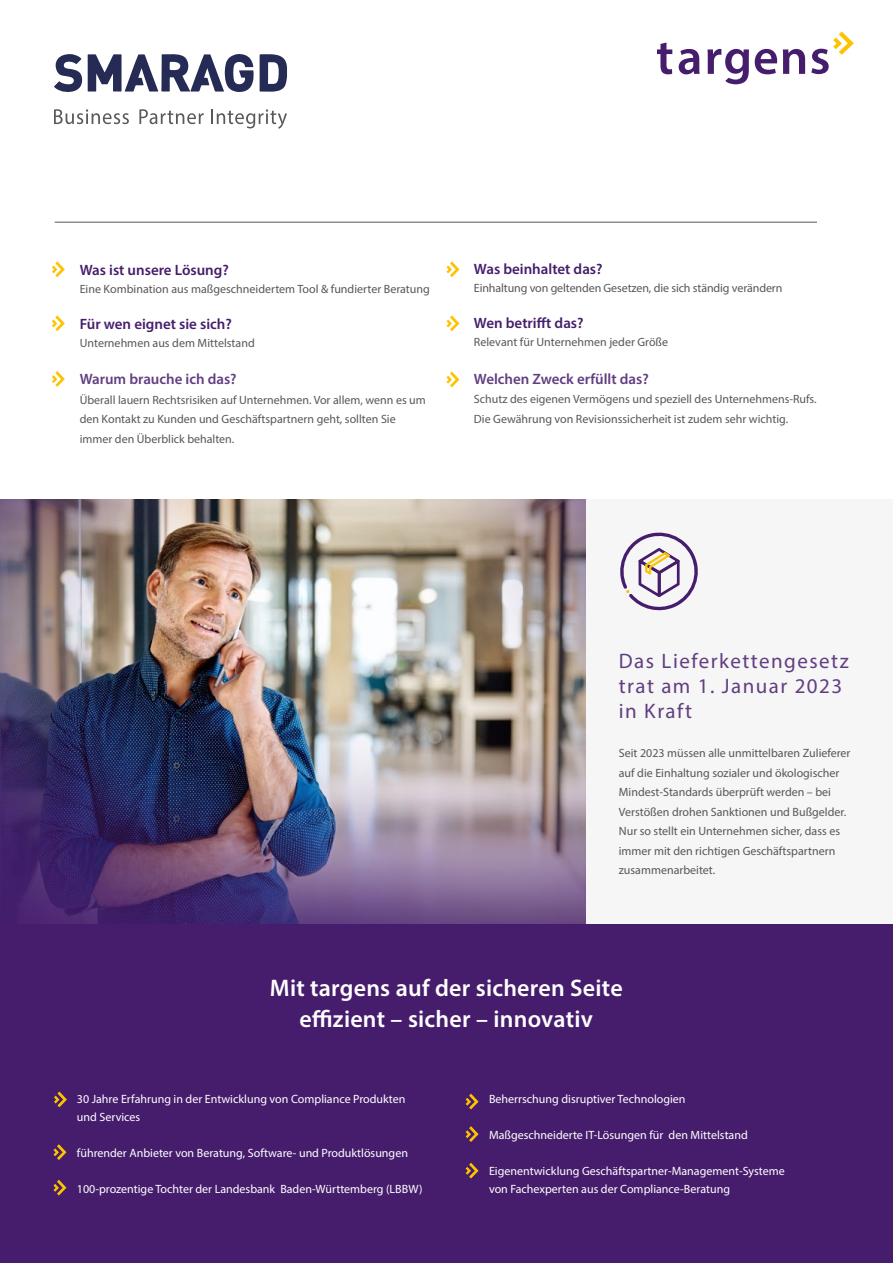
<style>
.page{position:relative;width:893px;height:1263px;background:#fff}
.page>*{position:absolute;margin:0;border:0;box-sizing:border-box;transform-origin:0 0}
.t1{font:600 24px/31.5px "Myriad Pro";letter-spacing:.01em;color:#fff;text-align:center}
.t2{font:21px/25.2px "Myriad Pro";letter-spacing:.07em;color:#623e81}
.t3{font:600 15px "Myriad Pro";color:#461d6c}
.t4{font:600 15px "Myriad Pro";color:#623e81}
.t5{font:12px/19.5px "Myriad Pro";color:#575756}
.t6{font:12px/18px "Myriad Pro";color:#fff}
</style>
<div class="page">
<svg style="left:446px;top:261px;width:13px;height:16px"></svg>
<svg style="left:446px;top:315px;width:13px;height:16px"></svg>
<svg style="left:446px;top:372px;width:13px;height:15px"></svg>
<img style="left:0;top:499px;width:586px;height:425px">
<div style="left:587px;top:499px;width:306px;height:435px;background:#f6f6f6"></div>
<svg style="left:52px;top:261px;width:13px;height:16px"></svg>
<svg style="left:52px;top:315px;width:13px;height:16px"></svg>
<svg style="left:52px;top:371px;width:13px;height:16px"></svg>
<div style="left:0;top:924px;width:893px;height:339px;background:#461d6c"></div>
<svg style="left:54px;top:1144px;width:12px;height:16px"></svg>
<svg style="left:466px;top:1126px;width:13px;height:16px"></svg>
<svg style="left:466px;top:1093px;width:13px;height:16px"></svg>
<svg style="left:54px;top:1091px;width:13px;height:16px"></svg>
<svg style="left:54px;top:1180px;width:12px;height:15px"></svg>
<svg style="left:466px;top:1163px;width:13px;height:15px"></svg>
<svg style="left:620px;top:532px;width:78px;height:79px"></svg>
<hr style="left:55px;top:222px;width:762px;height:1px;background:#575756">
<svg style="left:657px;top:43px;width:15px;height:31px"></svg>
<svg style="left:679px;top:49px;width:21px;height:25px"></svg>
<svg style="left:755px;top:49px;width:22px;height:25px"></svg>
<svg style="left:783px;top:49px;width:22px;height:25px"></svg>
<svg style="left:707px;top:49px;width:42px;height:35px"></svg>
<svg style="left:811px;top:31px;width:43px;height:43px"></svg>
<svg style="left:260px;top:54px;width:27px;height:38px"></svg>
<svg style="left:54px;top:54px;width:200px;height:38px"></svg>
<svg style="left:54px;top:109px;width:75px;height:15px"></svg>
<svg style="left:139px;top:109px;width:65px;height:15px"></svg>
<svg style="left:211px;top:109px;width:76px;height:20px"></svg>
<p class="t3" style="left:80px;top:260px;width:151px">Was ist unsere Lösung?</p>
<p class="t5" style="left:80px;top:279px;width:352px">Eine Kombination aus maßgeschneidertem Tool &amp; fundierter Beratung</p>
<p class="t3" style="left:80px;top:314px;width:154px">Für wen eignet sie sich?</p>
<p class="t5" style="left:80px;top:333px;width:177px">Unternehmen aus dem Mittelstand</p>
<p class="t4" style="left:80px;top:370px;width:158px">Warum brauche ich das?</p>
<p class="t5" style="left:80px;top:390px;width:348px">Überall lauern Rechtsrisiken auf Unternehmen. Vor allem, wenn es um den Kontakt zu Kunden und Geschäftspartnern geht, sollten Sie immer den Überblick behalten.</p>
<p class="t3" style="left:474px;top:260px;width:130px">Was beinhaltet das?</p>
<p class="t5" style="left:474px;top:278px;width:310px">Einhaltung von geltenden Gesetzen, die sich ständig verändern</p>
<p class="t3" style="left:474px;top:314px;width:111px">Wen betrifft das?</p>
<p class="t5" style="left:474px;top:332px;width:196px">Relevant für Unternehmen jeder Größe</p>
<p class="t4" style="left:474px;top:369px;width:176px">Welchen Zweck erfüllt das?</p>
<p class="t5" style="left:474px;top:389px;width:344px">Schutz des eigenen Vermögens und speziell des Unternehmens-Rufs.<br>Die Gewährung von Revisionssicherheit ist zudem sehr wichtig.</p>
<h2 class="t2" style="left:619px;top:648px;width:231px">Das Lieferkettengesetz trat am 1. Januar 2023 in Kraft</h2>
<p class="t5" style="left:619px;top:743px;width:233px">Seit 2023 müssen alle unmittelbaren Zulieferer auf die Einhaltung sozialer und ökologischer Mindest-Standards überprüft werden – bei Verstößen drohen Sanktionen und Bußgelder.<br>Nur so stellt ein Unternehmen sicher, dass es immer mit den richtigen Geschäftspartnern zusammenarbeitet.</p>
<h1 class="t1" style="left:270px;top:971px;width:355px">Mit targens auf der sicheren Seite effizient – sicher – innovativ</h1>
<p class="t6" style="left:77px;top:1090px;width:330px">30 Jahre Erfahrung in der Entwicklung von Compliance Produkten und Services</p>
<p class="t6" style="left:77px;top:1144px;width:333px">führender Anbieter von Beratung, Software- und Produktlösungen</p>
<p class="t6" style="left:77px;top:1180px;width:347px">100-prozentige Tochter der Landesbank Baden-Württemberg (LBBW)</p>
<p class="t6" style="left:489px;top:1089px;width:198px">Beherrschung disruptiver Technologien</p>
<p class="t6" style="left:489px;top:1125px;width:260px">Maßgeschneiderte IT-Lösungen für den Mittelstand</p>
<p class="t6" style="left:489px;top:1161px;width:297px">Eigenentwicklung Geschäftspartner-Management-Systeme von Fachexperten aus der Compliance-Beratung</p>
</div>
